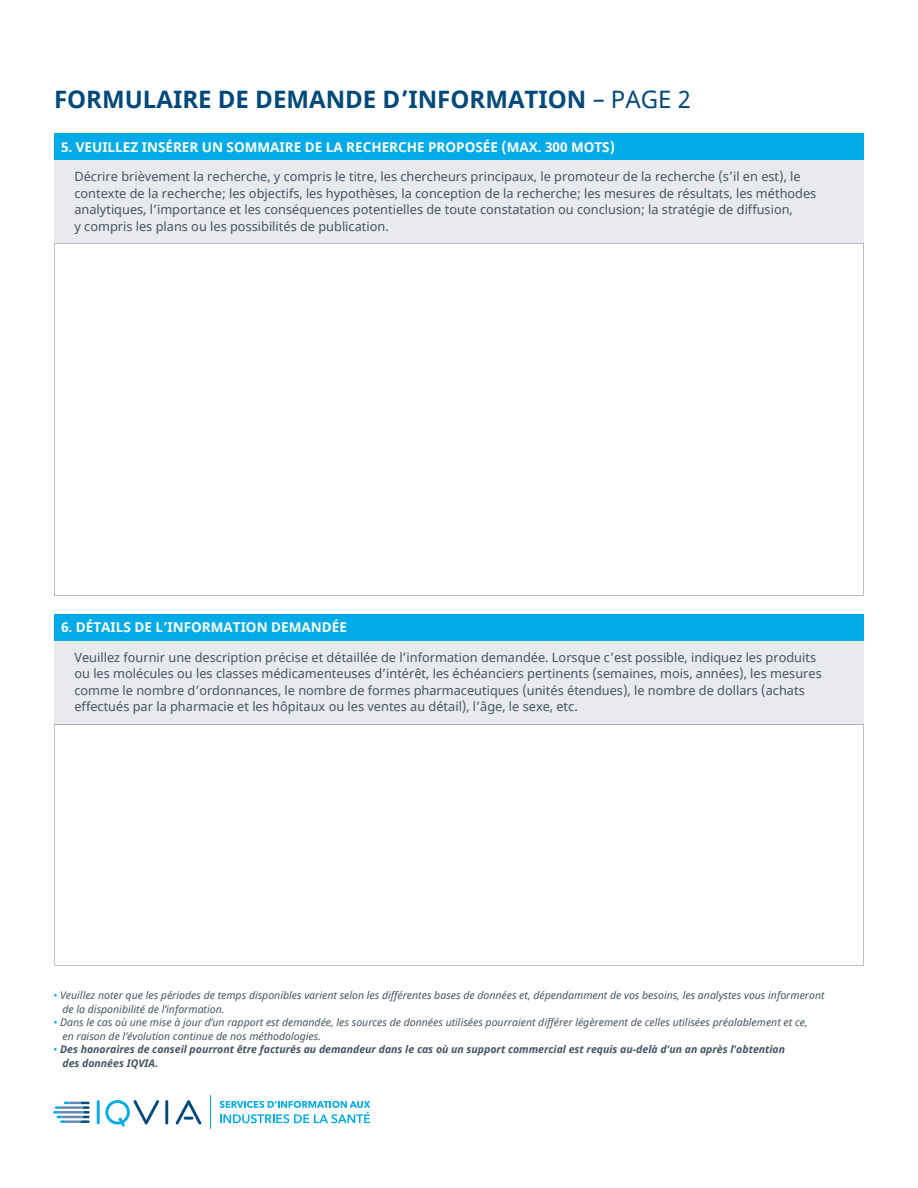
<style>
.page{position:relative;width:918px;height:1188px;background:#fff}
.page>*{position:absolute;margin:0;border:0;box-sizing:border-box;transform-origin:0 0}
.t1{font:700 24px "Noto Sans";color:#00497b}
.t2{font:700 13.5px "Noto Sans";color:#fff}
.t3{font:12.75px/16.5px "Noto Sans";color:#425465}
.t4{font:italic 10.5px/13.5px "Noto Sans";color:#425465}
.t5{font:italic 700 10.5px/13.5px "Noto Sans";color:#425465}
.s1{font-weight:400}
.s2{color:#00abe7}
.s3{font-weight:400;font-style:normal;color:#00abe7}
</style>
<div class="page">
<div style="left:54px;top:133px;width:810px;height:27px;background:#00abe7"></div>
<div style="left:54px;top:160px;width:810px;height:83px;background:#e9eaee"></div>
<div style="left:54px;top:614px;width:810px;height:27px;background:#00abe7"></div>
<div style="left:54px;top:641px;width:810px;height:83px;background:#e9eaee"></div>
<svg style="left:54px;top:243px;width:810px;height:352px"></svg>
<svg style="left:54px;top:724px;width:810px;height:241px"></svg>
<hr style="left:97px;top:1100px;width:3px;height:24px;background:#00abe7">
<hr style="left:165px;top:1100px;width:3px;height:24px;background:#00497b">
<svg style="left:105px;top:1100px;width:54px;height:27px"></svg>
<svg style="left:176px;top:1100px;width:25px;height:25px"></svg>
<hr style="left:210px;top:1095px;width:1px;height:33px;background:#00abe7">
<svg style="left:53px;top:1102px;width:37px;height:21px"></svg>
<svg style="left:219px;top:1101px;width:151px;height:22px"></svg>
<h1 class="t1" style="left:54px;top:82px;width:639px">FORMULAIRE DE DEMANDE D’INFORMATION <span class="s1">– PAGE 2</span></h1>
<p class="t2" style="left:61px;top:138px;width:555px">5. VEUILLEZ INSÉRER UN SOMMAIRE DE LA RECHERCHE PROPOSÉE (MAX. 300 MOTS)</p>
<p class="t3" style="left:74px;top:169px;width:743px">Décrire brièvement la recherche, y compris le titre, les chercheurs principaux, le promoteur de la recherche (s’il en est), le contexte de la recherche; les objectifs, les hypothèses, la conception de la recherche; les mesures de résultats, les méthodes analytiques, l’importance et les conséquences potentielles de toute constatation ou conclusion; la stratégie de diffusion,<br>y compris les plans ou les possibilités de publication.</p>
<p class="t2" style="left:61px;top:618px;width:287px">6. DÉTAILS DE L’INFORMATION DEMANDÉE</p>
<p class="t3" style="left:74px;top:649px;width:749px">Veuillez fournir une description précise et détaillée de l’information demandée. Lorsque c’est possible, indiquez les produits ou les molécules ou les classes médicamenteuses d’intérêt, les échéanciers pertinents (semaines, mois, années), les mesures comme le nombre d’ordonnances, le nombre de formes pharmaceutiques (unités étendues), le nombre de dollars (achats effectués par la pharmacie et les hôpitaux ou les ventes au détail), l’âge, le sexe, etc.</p>
<p class="t4" style="left:62px;top:988px;width:764px;text-indent:-9px"><span class="s2">•</span> Veuillez noter que les périodes de temps disponibles varient selon les différentes bases de données et, dépendamment de vos besoins, les analystes vous informeront de la disponibilité de l’information.</p>
<p class="t4" style="left:62px;top:1015px;width:747px;text-indent:-9px"><span class="s2">•</span> Dans le cas où une mise à jour d’un rapport est demandée, les sources de données utilisées pourraient différer légèrement de celles utilisées préalablement et ce, en raison de l’évolution continue de nos méthodologies.</p>
<p class="t5" style="left:62px;top:1042px;width:724px;text-indent:-9px"><span class="s3">•</span> Des honoraires de conseil pourront être facturés au demandeur dans le cas où un support commercial est requis au-delà d'un an après l'obtention des données IQVIA.</p>
</div>
